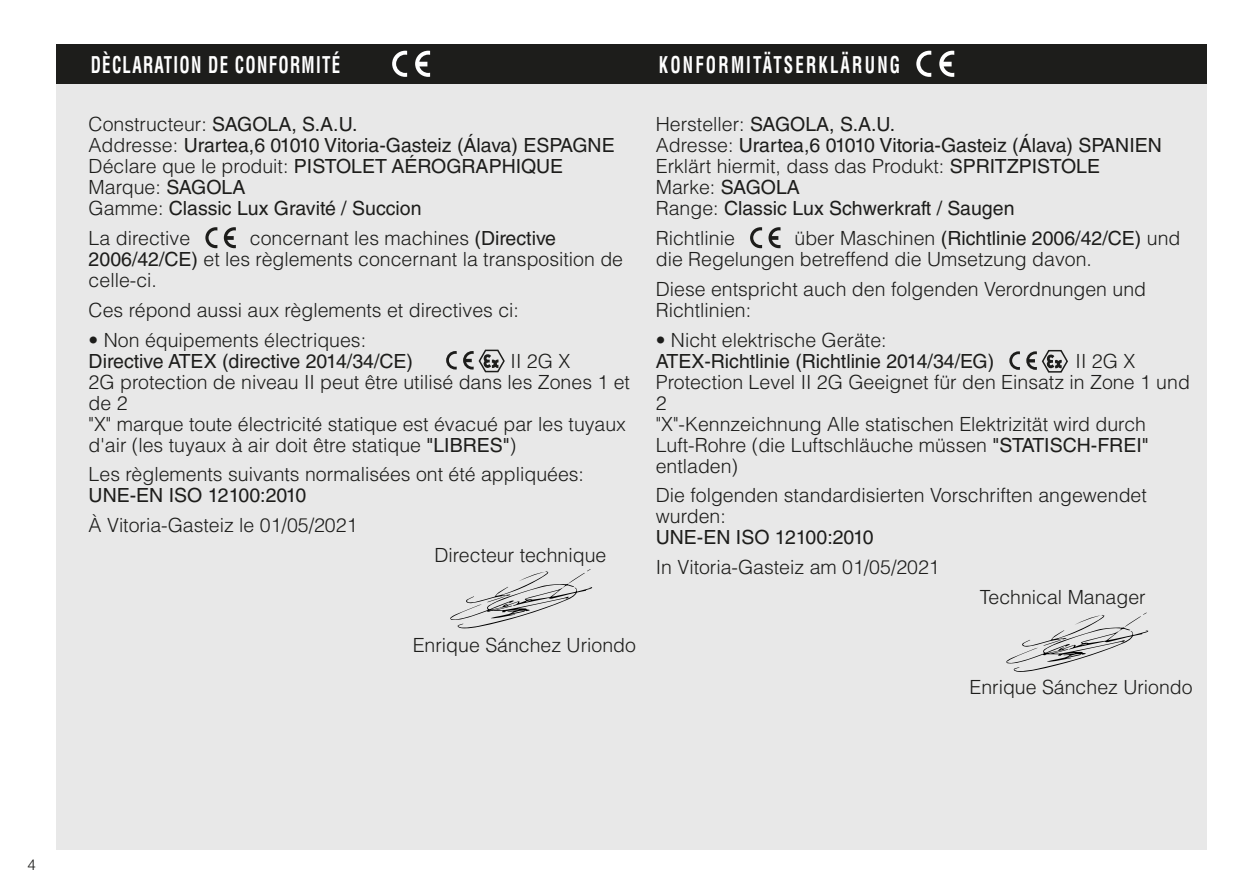
<style>
.page{position:relative;width:1259px;height:893px;background:#fff}
.page>*{position:absolute;margin:0;border:0;box-sizing:border-box;transform-origin:0 0}
.t1{font:700 condensed 22.5px "Helvetica LT Std";letter-spacing:.075em;color:#fff;scale:.75 1}
.t2{font:700 condensed 22.5px "Helvetica LT Std";letter-spacing:.125em;color:#fff;scale:.75 1}
.t3{font:300 19.5px/21px "Helvetica LT Std";color:#1d1d1b}
.t4{font:19.5px/21px "Helvetica LT Std";color:#1d1d1b}
.t5{font:300 15px "Helvetica LT Std";color:#1d1d1b}
.s1{font-weight:300}
.s2{font-weight:400}
</style>
<div class="page">
<div style="left:56px;top:64px;width:1150px;height:786px;background:#e8e8e8"></div>
<svg style="left:450px;top:569px;width:142px;height:60px"></svg>
<svg style="left:1006px;top:612px;width:142px;height:60px"></svg>
<div style="left:56px;top:44px;width:1150px;height:40px;background:#1d1d1b"></div>
<svg style="left:392px;top:51px;width:15px;height:26px"></svg>
<svg style="left:415px;top:51px;width:15px;height:26px"></svg>
<svg style="left:916px;top:51px;width:15px;height:26px"></svg>
<svg style="left:939px;top:51px;width:15px;height:26px"></svg>
<svg style="left:446px;top:351px;width:11px;height:18px"></svg>
<svg style="left:463px;top:349px;width:42px;height:24px"></svg>
<svg style="left:1009px;top:351px;width:11px;height:19px"></svg>
<svg style="left:1026px;top:349px;width:42px;height:24px"></svg>
<svg style="left:205px;top:227px;width:12px;height:21px"></svg>
<svg style="left:224px;top:227px;width:12px;height:21px"></svg>
<svg style="left:750px;top:227px;width:12px;height:21px"></svg>
<svg style="left:768px;top:227px;width:12px;height:21px"></svg>
<p class="t1" style="left:91px;top:50px;width:334px">DÈCLARATION DE CONFORMITÉ</p>
<p class="t2" style="left:659px;top:50px;width:323px">KONFORMITÄTSERKLÄRUNG</p>
<p class="t4" style="left:89px;top:114px;width:527px"><span class="s1">Constructeur:</span> SAGOLA, S.A.U.<br><span class="s1">Addresse:</span> Urartea,6 01010 Vitoria-Gasteiz (Álava) ESPAGNE <span class="s1">Déclare que le produit:</span> PISTOLET AÉROGRAPHIQUE <span class="s1">Marque:</span> SAGOLA<br><span class="s1">Gamme:</span> Classic Lux Gravité / Succion</p>
<p class="t3" style="left:89px;top:228px;width:103px">La directive</p>
<p class="t3" style="left:89px;top:228px;width:536px;text-indent:161px">concernant les machines <span class="s2">(Directive<br>2006/42/CE)</span> et les règlements concernant la transposition de celle-ci.</p>
<p class="t3" style="left:89px;top:300px;width:432px">Ces répond aussi aux règlements et directives ci:</p>
<p class="t3" style="left:89px;top:329px;width:279px">• Non équipements électriques:</p>
<p class="t4" style="left:89px;top:350px;width:326px">Directive ATEX (directive 2014/34/CE)</p>
<p class="t3" style="left:89px;top:350px;width:543px;text-indent:422px">II 2G X<br>2G protection de niveau II peut être utilisé dans les Zones 1 et de 2<br>"X" marque toute électricité statique est évacué par les tuyaux d'air (les tuyaux à air doit être statique <span class="s2">"LIBRES"</span>)</p>
<p class="t3" style="left:89px;top:464px;width:497px">Les règlements suivants normalisées ont été appliquées:</p>
<p class="t4" style="left:89px;top:485px;width:219px">UNE-EN ISO 12100:2010</p>
<p class="t3" style="left:89px;top:515px;width:270px">À Vitoria-Gasteiz le 01/05/2021</p>
<p class="t3" style="left:434px;top:545px;width:173px">Directeur technique</p>
<p class="t3" style="left:413px;top:635px;width:225px">Enrique Sánchez Uriondo</p>
<p class="t4" style="left:656px;top:114px;width:507px"><span class="s1">Hersteller:</span> SAGOLA, S.A.U.<br><span class="s1">Adresse:</span> Urartea,6 01010 Vitoria-Gasteiz (Álava) SPANIEN <span class="s1">Erklärt hiermit, dass das Produkt:</span> SPRITZPISTOLE <span class="s1">Marke:</span> SAGOLA<br><span class="s1">Range:</span> Classic Lux Schwerkraft / Saugen</p>
<p class="t3" style="left:656px;top:228px;width:81px">Richtlinie</p>
<p class="t3" style="left:656px;top:228px;width:526px;text-indent:139px">über Maschinen <span class="s2">(Richtlinie 2006/42/CE)</span> und die Regelungen betreffend die Umsetzung davon.</p>
<p class="t3" style="left:656px;top:279px;width:492px">Diese entspricht auch den folgenden Verordnungen und<br>Richtlinien:</p>
<p class="t3" style="left:656px;top:329px;width:232px">• Nicht elektrische Geräte:</p>
<p class="t4" style="left:656px;top:350px;width:340px">ATEX-Richtlinie (Richtlinie 2014/34/EG)</p>
<p class="t3" style="left:656px;top:350px;width:535px;text-indent:420px">II 2G X<br>Protection Level II 2G Geeignet für den Einsatz in Zone 1 und<br>2<br>"X"-Kennzeichnung Alle statischen Elektrizität wird durch<br>Luft-Rohre (die Luftschläuche müssen <span class="s2">"STATISCH-FREI" </span>entladen)</p>
<p class="t3" style="left:656px;top:485px;width:492px">Die folgenden standardisierten Vorschriften angewendet wurden:</p>
<p class="t4" style="left:656px;top:527px;width:219px">UNE-EN ISO 12100:2010</p>
<p class="t3" style="left:656px;top:557px;width:285px">In Vitoria-Gasteiz am 01/05/2021</p>
<p class="t3" style="left:980px;top:587px;width:167px">Technical Manager</p>
<p class="t3" style="left:969px;top:677px;width:225px">Enrique Sánchez Uriondo</p>
<p class="t5" style="left:27px;top:855px;width:10px">4</p>
</div>
